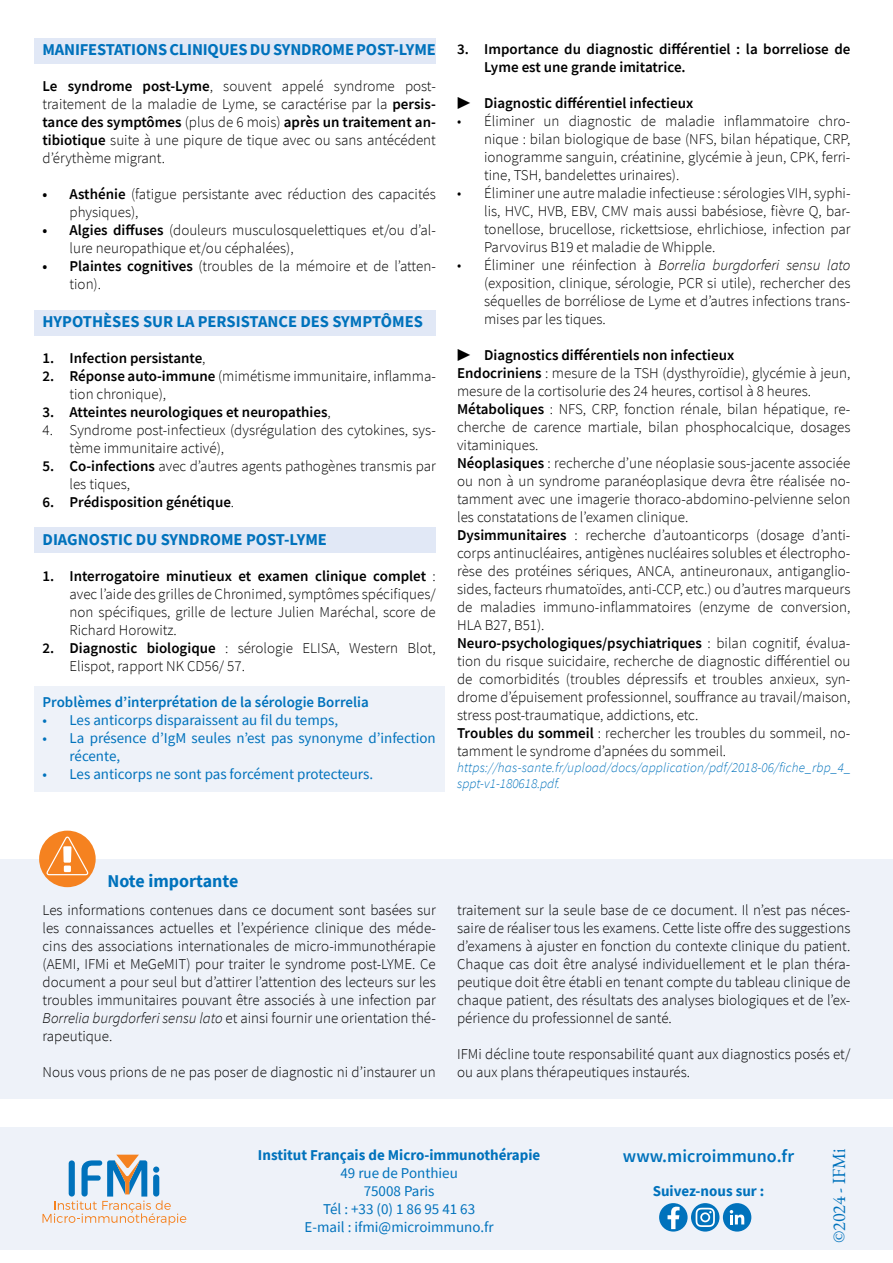
<style>
.page{position:relative;width:893px;height:1263px;background:#fff}
.page>*{position:absolute;margin:0;border:0;box-sizing:border-box;transform-origin:0 0}
.t1{font:600 18px "Source Sans Pro";color:#0072bc}
.t2{font:700 18px "Source Sans Pro";color:#0072bc}
.t3{font:18px "EB Garamond";color:#0072bc}
.t4{font:700 16.5px "Source Sans Pro";letter-spacing:-.01em;color:#0072bc}
.t5{font:300 15px/18px "Source Sans Pro";color:#000}
.t6{font:15px/18px "Source Sans Pro";color:#0072bc;text-align:center}
.t7{font:600 15px/18px "Source Sans Pro";color:#000}
.t8{font:700 15px "Source Sans Pro";color:#0072bc}
.t9{font:600 15px "Source Sans Pro";color:#0072bc}
.t10{font:italic 300 13.5px/16.2px "Source Sans Pro";letter-spacing:.015em;color:#0072bc}
.s1{font-weight:600}
.s2{font-weight:300}
.s3{font-weight:400}
.s4{font-style:italic}
</style>
<div class="page">
<div style="left:0;top:1127px;width:893px;height:123px;background:#eef2f9"></div>
<div style="left:0;top:859px;width:893px;height:239px;background:#eef2f9"></div>
<svg style="left:43px;top:1155px;width:143px;height:70px"></svg>
<div style="left:34px;top:38px;width:402px;height:25px;background:#e1e8f6"></div>
<div style="left:34px;top:310px;width:402px;height:25px;background:#e1e8f6"></div>
<div style="left:34px;top:528px;width:402px;height:25px;background:#e1e8f6"></div>
<div style="left:34px;top:687px;width:410px;height:32px;background:#eef2f9"></div>
<div style="left:34px;top:705px;width:410px;height:32px;background:#eef2f9"></div>
<div style="left:34px;top:723px;width:410px;height:50px;background:#eef2f9"></div>
<div style="left:34px;top:755px;width:410px;height:36px;background:#eef2f9"></div>
<div style="left:39px;top:831px;width:57px;height:56px;background:#f58220;border-radius:50%"></div>
<svg style="left:45px;top:837px;width:44px;height:39px"></svg>
<div style="left:691px;top:1203px;width:28px;height:28px;background:#0072bc;border-radius:50%"></div>
<div style="left:659px;top:1203px;width:29px;height:28px;background:#0072bc;border-radius:50%"></div>
<div style="left:723px;top:1203px;width:28px;height:28px;background:#0072bc;border-radius:50%"></div>
<svg style="left:696px;top:1208px;width:19px;height:19px"></svg>
<svg style="left:667px;top:1207px;width:13px;height:22px"></svg>
<svg style="left:730px;top:1210px;width:14px;height:14px"></svg>
<p class="t4" style="left:43px;top:38px;width:395px">MANIFESTATIONS CLINIQUES DU SYNDROME POST-LYME</p>
<p class="t5" style="left:43px;top:77px;width:395px;text-align:justify"><span class="s1">Le syndrome post-Lyme</span>, souvent appelé syndrome post&shy;traitement de la maladie de Lyme, se caractérise par la <span class="s1">persis&shy;tance des symptômes</span> (plus de 6 mois) <span class="s1">après un traitement an&shy;tibiotique</span> suite à une piqure de tique avec ou sans antécédent d’érythème migrant.</p>
<p class="t5" style="left:70px;top:185px;width:368px;text-indent:-27px"><span class="s1">• Asthénie</span> (fatigue persistante avec réduction des capacités physiques),</p>
<p class="t5" style="left:70px;top:221px;width:368px;text-indent:-27px"><span class="s1">• Algies diffuses</span> (douleurs musculosquelettiques et/ou d’al&shy;lure neuropathique et/ou céphalées),</p>
<p class="t5" style="left:70px;top:257px;width:368px;text-indent:-27px"><span class="s1">• Plaintes cognitives</span> (troubles de la mémoire et de l’atten&shy;tion).</p>
<p class="t4" style="left:43px;top:310px;width:382px">HYPOTHÈSES SUR LA PERSISTANCE DES SYMPTÔMES</p>
<p class="t7" style="left:43px;top:349px;width:165px">1. Infection persistante<span class="s2">,</span></p>
<p class="t5" style="left:70px;top:367px;width:368px;text-indent:-27px"><span class="s1">2. Réponse auto-immune</span> (mimétisme immunitaire, inflamma&shy;tion chronique),</p>
<p class="t7" style="left:43px;top:403px;width:290px">3. Atteintes neurologiques et neuropathies<span class="s2">,</span></p>
<p class="t5" style="left:70px;top:421px;width:368px;text-indent:-27px">4. Syndrome post-infectieux (dysrégulation des cytokines, sys&shy;tème immunitaire activé),</p>
<p class="t5" style="left:70px;top:457px;width:368px;text-indent:-27px"><span class="s1">5. Co-infections</span> avec d’autres agents pathogènes transmis par les tiques,</p>
<p class="t7" style="left:43px;top:493px;width:193px">6. Prédisposition génétique<span class="s2">.</span></p>
<p class="t4" style="left:43px;top:528px;width:286px">DIAGNOSTIC DU SYNDROME POST-LYME</p>
<p class="t5" style="left:70px;top:567px;width:368px;text-align:justify;text-indent:-27px"><span class="s1">1. Interrogatoire minutieux et examen clinique complet</span> : avec l’aide des grilles de Chronimed, symptômes spécifiques/ non spécifiques, grille de lecture Julien Maréchal, score de Richard Horowitz.</p>
<p class="t5" style="left:70px;top:639px;width:368px;text-indent:-27px"><span class="s1">2. Diagnostic biologique</span> : sérologie ELISA, Western Blot,<br>Elispot, rapport NK CD56/ 57.</p>
<p class="t9" style="left:43px;top:692px;width:328px">Problèmes d’interprétation de la sérologie Borrelia</p>
<p class="t6" style="left:43px;top:710px;width:297px">• Les anticorps disparaissent au fil du temps,</p>
<p class="t6" style="left:70px;top:728px;width:368px;text-align:left;text-indent:-27px">• La présence d’IgM seules n’est pas synonyme d’infection récente,</p>
<p class="t6" style="left:43px;top:764px;width:332px">• Les anticorps ne sont pas forcément protecteurs.</p>
<p class="t7" style="left:484px;top:40px;width:368px;text-indent:-27px">3. Importance du diagnostic différentiel : la borreliose de<br>Lyme est une grande imitatrice.</p>
<p class="t7" style="left:457px;top:94px;width:238px"><span class="s3">▶</span> Diagnostic différentiel infectieux</p>
<p class="t5" style="left:484px;top:112px;width:368px;text-align:justify;text-indent:-27px">• Éliminer un diagnostic de maladie inflammatoire chro&shy;nique : bilan biologique de base (NFS, bilan hépatique, CRP, ionogramme sanguin, créatinine, glycémie à jeun, CPK, ferri&shy;tine, TSH, bandelettes urinaires).</p>
<p class="t5" style="left:484px;top:184px;width:368px;text-align:justify;text-indent:-27px">• Éliminer une autre maladie infectieuse : sérologies VIH, syphi&shy;lis, HVC, HVB, EBV, CMV mais aussi babésiose, fièvre Q, bar&shy;tonellose, brucellose, rickettsiose, ehrlichiose, infection par Parvovirus B19 et maladie de Whipple.</p>
<p class="t5" style="left:484px;top:256px;width:368px;text-align:justify;text-indent:-27px">• Éliminer une réinfection à <span class="s4">Borrelia burgdorferi sensu lato </span>(exposition, clinique, sérologie, PCR si utile), rechercher des séquelles de borréliose de Lyme et d’autres infections trans&shy;mises par les tiques.</p>
<p class="t5" style="left:457px;top:346px;width:395px"><span class="s3">▶</span> <span class="s1">Diagnostics différentiels non infectieux<br>Endocriniens</span> : mesure de la TSH (dysthyroïdie), glycémie à jeun, mesure de la cortisolurie des 24 heures, cortisol à 8 heures.<br><span class="s1">Métaboliques</span> : NFS, CRP, fonction rénale, bilan hépatique, re&shy;cherche de carence martiale, bilan phosphocalcique, dosages vitaminiques.<br><span class="s1">Néoplasiques</span> : recherche d’une néoplasie sous-jacente associée ou non à un syndrome paranéoplasique devra être réalisée no&shy;tamment avec une imagerie thoraco-abdomino-pelvienne selon les constatations de l’examen clinique.<br><span class="s1">Dysimmunitaires</span> : recherche d’autoanticorps (dosage d’anti&shy;corps antinucléaires, antigènes nucléaires solubles et électropho&shy;rèse des protéines sériques, ANCA, antineuronaux, antiganglio&shy;sides, facteurs rhumatoïdes, anti-CCP, etc.) ou d’autres marqueurs de maladies immuno-inflammatoires (enzyme de conversion, HLA B27, B51).<br><span class="s1">Neuro-psychologiques/psychiatriques</span> : bilan cognitif, évalua&shy;tion du risque suicidaire, recherche de diagnostic différentiel ou de comorbidités (troubles dépressifs et troubles anxieux, syn&shy;drome d’épuisement professionnel, souffrance au travail/maison, stress post-traumatique, addictions, etc.<br><span class="s1">Troubles du sommeil</span> : rechercher les troubles du sommeil, no&shy;tamment le syndrome d’apnées du sommeil.</p>
<p class="t10" style="left:457px;top:759px;width:395px">https://has-sante.fr/upload/docs/application/pdf/2018-06/fiche_rbp_4_ sppt-v1-180618.pdf.</p>
<p class="t2" style="left:107px;top:869px;width:133px">Note importante</p>
<p class="t5" style="left:43px;top:900px;width:395px;text-align:justify">Les informations contenues dans ce document sont basées sur les connaissances actuelles et l’expérience clinique des méde&shy;cins des associations internationales de micro-immunothérapie (AEMI, IFMi et MeGeMIT) pour traiter le syndrome post-LYME. Ce document a pour seul but d’attirer l’attention des lecteurs sur les troubles immunitaires pouvant être associés à une infection par <span class="s4">Borrelia burgdorferi sensu lato</span> et ainsi fournir une orientation thé&shy;rapeutique.</p>
<p class="t5" style="left:43px;top:1062px;width:395px">Nous vous prions de ne pas poser de diagnostic ni d’instaurer un</p>
<p class="t5" style="left:457px;top:900px;width:395px;text-align:justify">traitement sur la seule base de ce document. Il n’est pas néces&shy;saire de réaliser tous les examens. Cette liste offre des suggestions d’examens à ajuster en fonction du contexte clinique du patient.<br>Chaque cas doit être analysé individuellement et le plan théra&shy;peutique doit être établi en tenant compte du tableau clinique de chaque patient, des résultats des analyses biologiques et de l’ex&shy;périence du professionnel de santé.</p>
<p class="t5" style="left:457px;top:1044px;width:395px">IFMi décline toute responsabilité quant aux diagnostics posés et/ ou aux plans thérapeutiques instaurés.</p>
<p class="t8" style="left:258px;top:1144px;width:284px">Institut Français de Micro-immunothérapie</p>
<p class="t6" style="left:305px;top:1163px;width:191px">49 rue de Ponthieu<br>75008 Paris<br>Tél : +33 (0) 1 86 95 41 63<br>E-mail : ifmi@microimmuno.fr</p>
<p class="t1" style="left:623px;top:1144px;width:173px">www.microimmuno.fr</p>
<p class="t8" style="left:653px;top:1180px;width:113px">Suivez-nous sur :</p>
<p class="t3" style="left:827px;top:1243px;width:96px;rotate:-90deg">©2024 - IFMi</p>
</div>
